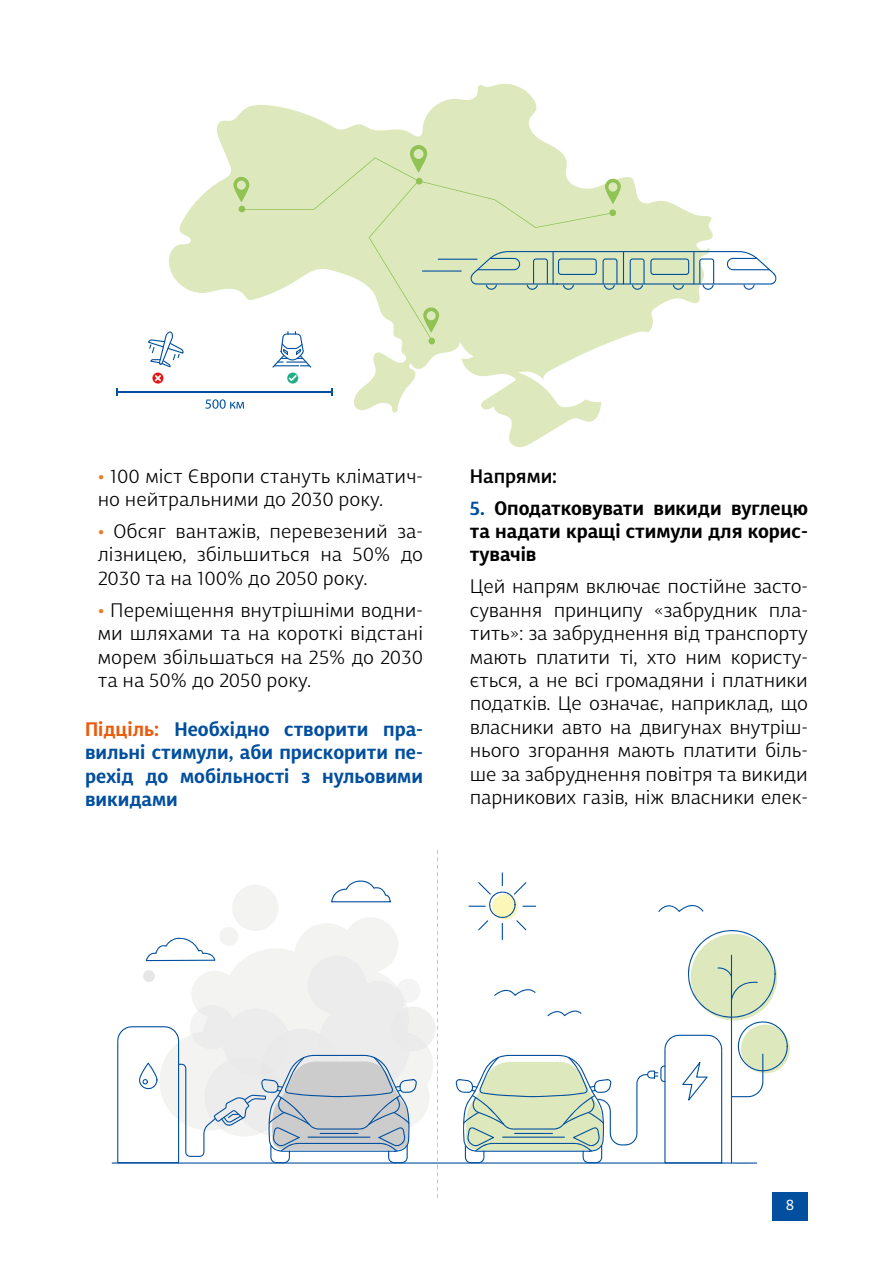
<style>
.page{position:relative;width:893px;height:1263px;background:#fff}
.page>*{position:absolute;margin:0;border:0;box-sizing:border-box;transform-origin:0 0}
.t1{font:300 19.5px/23.4px "UZ Sans";color:#000;text-align:justify}
.t2{font:700 19.5px/23.4px "UZ Sans";color:#014f9e;text-align:justify}
.t3{font:700 19.5px/23.4px "UZ Sans";color:#000;text-align:justify}
.t4{font:600 19.5px "UZ Sans";color:#000}
.t5{font:15px "UZ Sans";color:#fff}
.s1{font-weight:800;color:#ef7923}
.s2{color:#ea5b0b}
.s3{color:#014f9e}
</style>
<div class="page">
<div style="left:772px;top:1192px;width:36px;height:28px;background:#014f9e"></div>
<hr style="left:117px;top:391px;width:215px;height:1px;background:#014f9e">
<svg style="left:148px;top:332px;width:20px;height:35px"></svg>
<svg style="left:152px;top:373px;width:11px;height:11px"></svg>
<svg style="left:155px;top:375px;width:6px;height:6px"></svg>
<svg style="left:168px;top:83px;width:434px;height:364px"></svg>
<svg style="left:233px;top:145px;width:544px;height:223px"></svg>
<svg style="left:111px;top:850px;width:677px;height:348px"></svg>
<p class="t1" style="left:98px;top:464px;width:327px"><span class="s1">•</span> 100 міст Європи стануть кліматич&shy;но нейтральними до 2030 року.</p>
<p class="t1" style="left:98px;top:519px;width:327px"><span class="s1">•</span> Обсяг вантажів, перевезений за&shy;лізницею, збільшиться на 50% до 2030 та на 100% до 2050 року.</p>
<p class="t1" style="left:98px;top:598px;width:327px"><span class="s1">•</span> Переміщення внутрішніми водни&shy;ми шляхами та на короткі відстані морем збільшаться на 25% до 2030 та на 50% до 2050 року.</p>
<p class="t2" style="left:85px;top:717px;width:340px"><span class="s2">Підціль:</span> Необхідно створити пра&shy;вильні стимули, аби прискорити пе&shy;рехід до мобільності з нульовими викидами</p>
<p class="t4" style="left:470px;top:463px;width:89px">Напрями:</p>
<p class="t3" style="left:470px;top:496px;width:340px"><span class="s3">5.</span> Оподатковувати викиди вуглецю та надати кращі стимули для корис&shy;тувачів</p>
<p class="t1" style="left:470px;top:574px;width:340px">Цей напрям включає постійне засто&shy;сування принципу «забрудник пла&shy;тить»: за забруднення від транспорту мають платити ті, хто ним користу&shy;ється, а не всі громадяни і платники податків. Це означає, наприклад, що власники авто на двигунах внутріш&shy;нього згорання мають платити біль&shy;ше за забруднення повітря та викиди парникових газів, ніж власники елек-</p>
<p class="t5" style="left:786px;top:1195px;width:10px">8</p>
</div>
